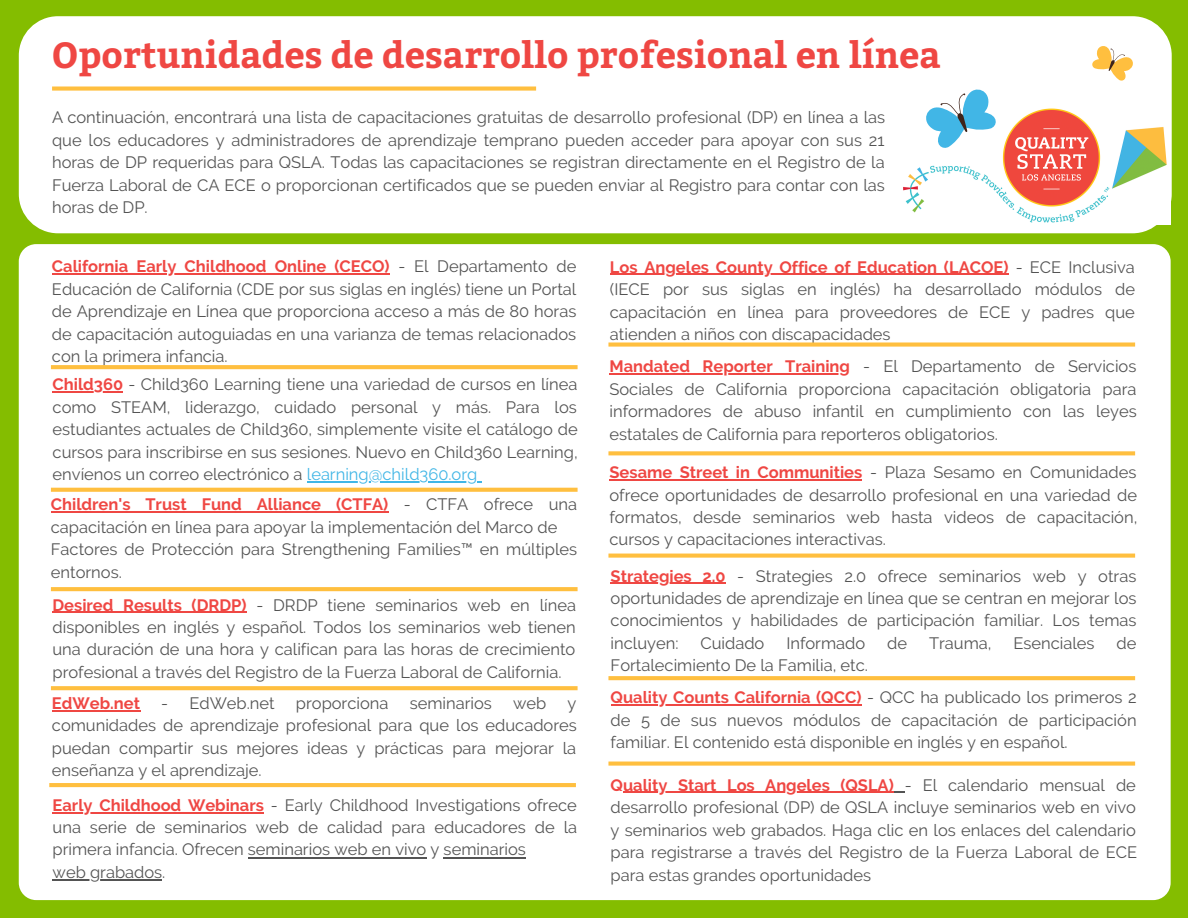
<style>
.page{position:relative;width:1188px;height:918px;background:#84bd00}
.page>*{position:absolute;margin:0;border:0;box-sizing:border-box;transform-origin:0 0}
.t1{font:700 36.15px "Bitter";color:#ef4743}
.t2{font:16.5px/22.4px "Raleway";color:#545454;text-align:justify}
.t3{font:700 16.5px "Raleway";color:#ef4743}
.s1{font-weight:700;color:#ef4743}
.s2{color:#41b6e6}
</style>
<div class="page">
<div style="left:19px;top:244px;width:1152px;height:656px;background:#fff;border-radius:17px"></div>
<hr style="left:52px;top:710px;width:88px;height:1px;background:#ef4743">
<hr style="left:53px;top:612px;width:194px;height:1px;background:#ef4743">
<div style="left:19px;top:16px;width:1153px;height:217px;background:#fff;border-radius:39px"></div>
<img style="left:903px;top:108px;width:268px;height:116px">
<hr style="left:52px;top:274px;width:338px;height:1px;background:#ef4743">
<hr style="left:610px;top:479px;width:252px;height:2px;background:#ef4743">
<hr style="left:53px;top:812px;width:211px;height:2px;background:#ef4743">
<hr style="left:248px;top:857px;width:178px;height:2px;background:#545454">
<hr style="left:444px;top:857px;width:82px;height:2px;background:#545454">
<hr style="left:53px;top:879px;width:109px;height:2px;background:#545454">
<hr style="left:610px;top:274px;width:399px;height:1px;background:#ef4743">
<hr style="left:611px;top:583px;width:115px;height:1px;background:#ef4743">
<hr style="left:611px;top:704px;width:250px;height:1px;background:#ef4743">
<hr style="left:610px;top:373px;width:240px;height:1px;background:#ef4743">
<hr style="left:623px;top:792px;width:271px;height:1px;background:#ef4743">
<svg style="left:52px;top:86px;width:484px;height:5px;background:#ffca60"></svg>
<svg style="left:917px;top:89px;width:85px;height:65px"></svg>
<svg style="left:1092px;top:46px;width:41px;height:35px"></svg>
<hr style="left:51px;top:512px;width:337px;height:1px;background:#ef4743">
<hr style="left:53px;top:392px;width:70px;height:1px;background:#ef4743">
<hr style="left:307px;top:481px;width:170px;height:1px;background:#41b6e6">
<svg style="left:51px;top:365px;width:527px;height:4px;background:#ffc043"></svg>
<svg style="left:51px;top:488px;width:527px;height:4px;background:#ffc248"></svg>
<svg style="left:51px;top:587px;width:527px;height:4px;background:#ffc043"></svg>
<svg style="left:51px;top:686px;width:527px;height:4px;background:#ffc145"></svg>
<hr style="left:49px;top:783px;width:527px;height:4px;background:#ffbf3f">
<svg style="left:608px;top:342px;width:527px;height:5px;background:#ffca61"></svg>
<svg style="left:608px;top:451px;width:527px;height:4px;background:#ffc44e"></svg>
<svg style="left:608px;top:554px;width:527px;height:4px;background:#ffc450"></svg>
<svg style="left:608px;top:676px;width:527px;height:4px;background:#ffc044"></svg>
<svg style="left:608px;top:762px;width:527px;height:4px;background:#ffc551"></svg>
<p class="t1" style="left:52px;top:29px;width:891px">Oportunidades de desarrollo profesional en línea</p>
<p class="t2" style="left:52px;top:106px;width:835px">A continuación, encontrará una lista de capacitaciones gratuitas de desarrollo profesional (DP) en línea a las que los educadores y administradores de aprendizaje temprano pueden acceder para apoyar con sus 21 horas de DP requeridas para QSLA. Todas las capacitaciones se registran directamente en el Registro de la Fuerza Laboral de CA ECE o proporcionan certificados que se pueden enviar al Registro para contar con las horas de DP.</p>
<p class="t2" style="left:52px;top:255px;width:526px"><span class="s1">California Early Childhood Online (CECO)</span> - El Departamento de Educación de California (CDE por sus siglas en inglés) tiene un Portal de Aprendizaje en Línea que proporciona acceso a más de 80 horas de capacitación autoguiadas en una varianza de temas relacionados con la primera infancia.</p>
<p class="t2" style="left:53px;top:373px;width:527px"><span class="s1">Child360</span> - Child360 Learning tiene una variedad de cursos en línea como STEAM, liderazgo, cuidado personal y más. Para los estudiantes actuales de Child360, simplemente visite el catálogo de cursos para inscribirse en sus sesiones. Nuevo en Child360 Learning, envíenos un correo electrónico a <span class="s2">learning@child360.org</span></p>
<p class="t2" style="left:51px;top:493px;width:528px"><span class="s1">Children's Trust Fund Alliance (CTFA)</span> - CTFA ofrece una capacitación en línea para apoyar la implementación del Marco de</p>
<p class="t2" style="left:51px;top:538px;width:528px">Factores de Protección para Strengthening Families™ en múltiples entornos.</p>
<p class="t2" style="left:53px;top:594px;width:525px"><span class="s1">Desired Results (DRDP)</span> - DRDP tiene seminarios web en línea disponibles en inglés y español. Todos los seminarios web tienen una duración de una hora y califican para las horas de crecimiento profesional a través del Registro de la Fuerza Laboral de California.</p>
<p class="t3" style="left:52px;top:693px;width:90px">EdWeb.net</p>
<p class="t2" style="left:161px;top:692px;width:115px">- EdWeb.net</p>
<p class="t2" style="left:296px;top:692px;width:94px">proporciona</p>
<p class="t2" style="left:410px;top:692px;width:84px">seminarios</p>
<p class="t2" style="left:513px;top:692px;width:35px">web</p>
<p class="t2" style="left:52px;top:692px;width:526px;text-indent:516px">y comunidades de aprendizaje profesional para que los educadores puedan compartir sus mejores ideas y prácticas para mejorar la enseñanza y el aprendizaje.</p>
<p class="t2" style="left:53px;top:794px;width:526px"><span class="s1">Early Childhood Webinars</span> - Early Childhood Investigations ofrece una serie de seminarios web de calidad para educadores de la primera infancia. Ofrecen seminarios web en vivo y seminarios</p>
<p class="t2" style="left:53px;top:861px;width:114px">web grabados.</p>
<p class="t2" style="left:610px;top:256px;width:527px"><span class="s1">Los Angeles County Office of Education (LACOE)</span> - ECE Inclusiva (IECE por sus siglas en inglés) ha desarrollado módulos de capacitación en línea para proveedores de ECE y padres que atienden a niños con discapacidades</p>
<p class="t2" style="left:610px;top:355px;width:529px"><span class="s1">Mandated Reporter Training</span> - El Departamento de Servicios Sociales de California proporciona capacitación obligatoria para informadores de abuso infantil en cumplimiento con las leyes estatales de California para reporteros obligatorios.</p>
<p class="t2" style="left:610px;top:461px;width:529px"><span class="s1">Sesame Street in Communities</span> - Plaza Sesamo en Comunidades ofrece oportunidades de desarrollo profesional en una variedad de formatos, desde seminarios web hasta videos de capacitación, cursos y capacitaciones interactivas.</p>
<p class="t2" style="left:611px;top:565px;width:527px"><span class="s1">Strategies 2.0</span> - Strategies 2.0 ofrece seminarios web y otras oportunidades de aprendizaje en línea que se centran en mejorar los conocimientos y habilidades de participación familiar. Los temas incluyen:</p>
<p class="t2" style="left:700px;top:632px;width:66px">Cuidado</p>
<p class="t2" style="left:786px;top:632px;width:80px">Informado</p>
<p class="t2" style="left:887px;top:632px;width:21px">de</p>
<p class="t2" style="left:929px;top:632px;width:64px">Trauma,</p>
<p class="t2" style="left:1013px;top:632px;width:83px">Esenciales</p>
<p class="t2" style="left:1117px;top:632px;width:21px">de</p>
<p class="t2" style="left:611px;top:654px;width:259px">Fortalecimiento De la Familia, etc.</p>
<p class="t2" style="left:611px;top:686px;width:528px"><span class="s1">Quality Counts California (QCC)</span> - QCC ha publicado los primeros 2 de 5 de sus nuevos módulos de capacitación de participación familiar. El contenido está disponible en inglés y en español.</p>
<p class="t2" style="left:611px;top:773px;width:528px"><span class="s1">Quality Start Los Angeles (QSLA)</span> - El calendario mensual de desarrollo profesional (DP) de QSLA incluye seminarios web en vivo y seminarios web grabados. Haga clic en los enlaces del calendario para registrarse a través del Registro de la Fuerza Laboral de ECE para estas grandes oportunidades</p>
</div>
